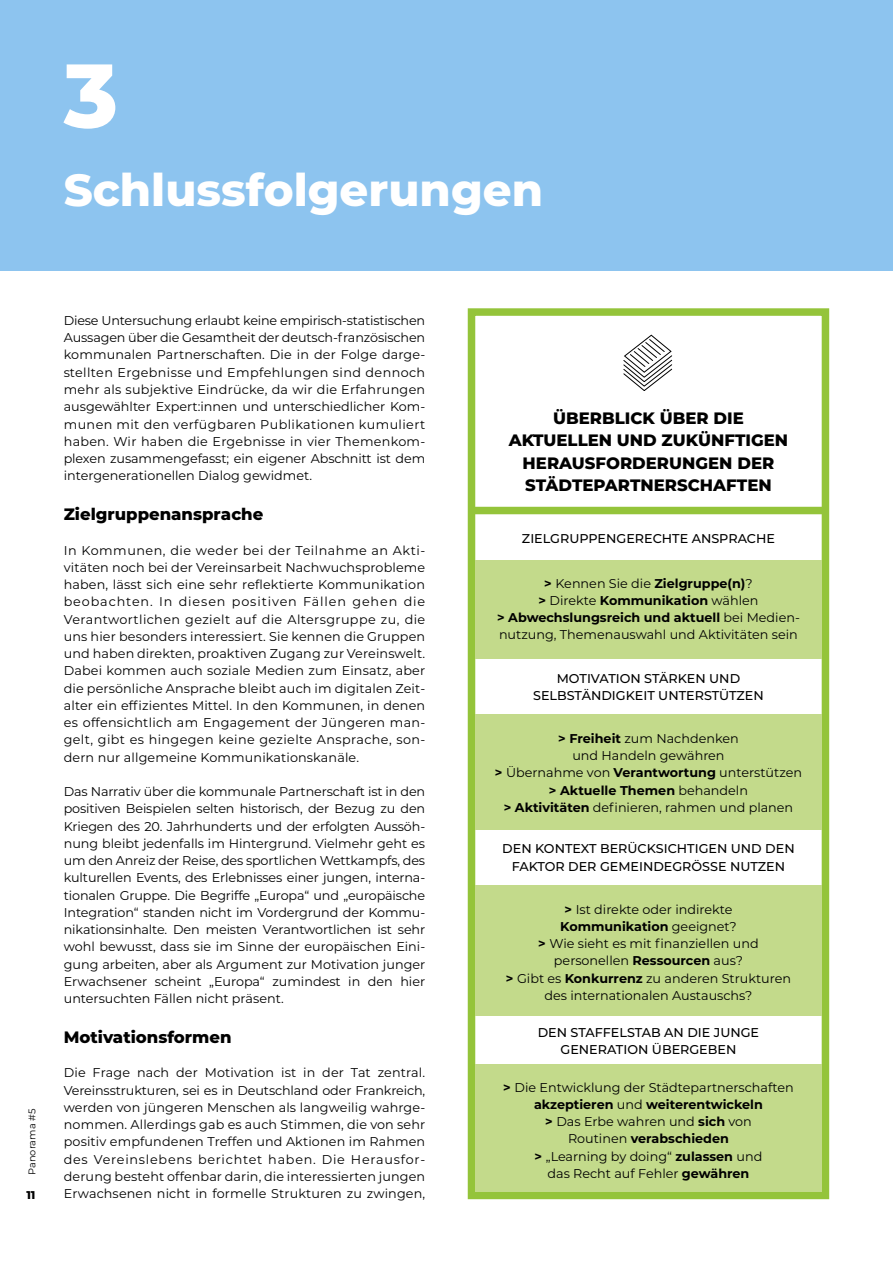
<style>
.page{position:relative;width:893px;height:1263px;background:#fff}
.page>*{position:absolute;margin:0;border:0;box-sizing:border-box;transform-origin:0 0}
.t1{font:800 90px "Montserrat";color:#fff}
.t2{font:800 45px "Montserrat";color:#fff}
.t3{font:800 16.5px/22.5px "Montserrat";color:#000;text-align:center}
.t4{font:12.75px/17.2px "Montserrat";color:#000;text-align:justify}
.t5{font:500 12.75px/17.2px "Montserrat";color:#000;text-align:center}
.t6{font:800 11.25px "Montserrat";color:#000}
.t7{font:9.75px "Montserrat";color:#000}
.s1{font-weight:700}
</style>
<div class="page">
<div style="left:0;top:0;width:893px;height:270px;background:#8dc4ef"></div>
<div style="left:468px;top:308px;width:361px;height:891px;background:#fff;border:8px solid #94c43a"></div>
<div style="left:475px;top:560px;width:347px;height:99px;background:#c3da8b"></div>
<svg style="left:623px;top:335px;width:50px;height:56px"></svg>
<div style="left:475px;top:714px;width:347px;height:116px;background:#c3da8b"></div>
<div style="left:475px;top:885px;width:347px;height:131px;background:#c3da8b"></div>
<div style="left:475px;top:1064px;width:347px;height:128px;background:#c3da8b"></div>
<div style="left:471px;top:507px;width:355px;height:7px;background:#94c43a"></div>
<h1 class="t1" style="left:64px;top:30px;width:56px">3</h1>
<h2 class="t2" style="left:64px;top:157px;width:481px">Schlussfolgerungen</h2>
<p class="t7" style="left:25px;top:1175px;width:67px;rotate:-90deg">Panorama #5</p>
<p class="t6" style="left:26px;top:1187px;width:11px">11</p>
<p class="t4" style="left:64px;top:311px;width:363px">Diese Untersuchung erlaubt keine empirisch-statistischen Aussagen über die Gesamtheit der deutsch-französischen kommunalen Partnerschaften. Die in der Folge darge&shy;stellten Ergebnisse und Empfehlungen sind dennoch mehr als subjektive Eindrücke, da wir die Erfahrungen ausgewählter Expert:innen und unterschiedlicher Kom&shy;munen mit den verfügbaren Publikationen kumuliert haben. Wir haben die Ergebnisse in vier Themenkom&shy;plexen zusammengefasst; ein eigener Abschnitt ist dem intergenerationellen Dialog gewidmet.</p>
<p class="t3" style="left:64px;top:502px;width:201px">Zielgruppenansprache</p>
<p class="t4" style="left:64px;top:541px;width:363px">In Kommunen, die weder bei der Teilnahme an Akti&shy;vitäten noch bei der Vereinsarbeit Nachwuchsprobleme haben, lässt sich eine sehr reflektierte Kommunikation beobachten. In diesen positiven Fällen gehen die Verantwortlichen gezielt auf die Altersgruppe zu, die uns hier besonders interessiert. Sie kennen die Gruppen und haben direkten, proaktiven Zugang zur Vereinswelt.<br>Dabei kommen auch soziale Medien zum Einsatz, aber die persönliche Ansprache bleibt auch im digitalen Zeit&shy;alter ein effizientes Mittel. In den Kommunen, in denen es offensichtlich am Engagement der Jüngeren man&shy;gelt, gibt es hingegen keine gezielte Ansprache, son&shy;dern nur allgemeine Kommunikationskanäle.</p>
<p class="t4" style="left:64px;top:782px;width:363px">Das Narrativ über die kommunale Partnerschaft ist in den positiven Beispielen selten historisch, der Bezug zu den Kriegen des 20. Jahrhunderts und der erfolgten Aussöh&shy;nung bleibt jedenfalls im Hintergrund. Vielmehr geht es um den Anreiz der Reise, des sportlichen Wettkampfs, des kulturellen Events, des Erlebnisses einer jungen, interna&shy;tionalen Gruppe. Die Begriffe „Europa“ und „europäische Integration“ standen nicht im Vordergrund der Kommu&shy;nikationsinhalte. Den meisten Verantwortlichen ist sehr wohl bewusst, dass sie im Sinne der europäischen Eini&shy;gung arbeiten, aber als Argument zur Motivation junger Erwachsener scheint „Europa“ zumindest in den hier untersuchten Fällen nicht präsent.</p>
<p class="t3" style="left:64px;top:1025px;width:169px">Motivationsformen</p>
<p class="t4" style="left:64px;top:1064px;width:363px">Die Frage nach der Motivation ist in der Tat zentral.<br>Vereinsstrukturen, sei es in Deutschland oder Frankreich, werden von jüngeren Menschen als langweilig wahrge&shy;nommen. Allerdings gab es auch Stimmen, die von sehr positiv empfundenen Treffen und Aktionen im Rahmen des Vereinslebens berichtet haben. Die Herausfor&shy;derung besteht offenbar darin, die interessierten jungen Erwachsenen nicht in formelle Strukturen zu zwingen,</p>
<p class="t3" style="left:509px;top:405px;width:281px">ÜBERBLICK ÜBER DIE<br>AKTUELLEN UND ZUKÜNFTIGEN<br>HERAUSFORDERUNGEN DER<br>STÄDTEPARTNERSCHAFTEN</p>
<p class="t5" style="left:522px;top:530px;width:254px">ZIELGRUPPENGERECHTE ANSPRACHE</p>
<p class="t4" style="left:497px;top:574px;width:304px;text-align:center"><span class="s1">&gt;</span> Kennen Sie die <span class="s1">Zielgruppe(n)</span>?<br><span class="s1">&gt;</span> Direkte <span class="s1">Kommunikation</span> wählen<br><span class="s1">&gt; Abwechslungsreich und aktuell</span> bei Medien&shy;nutzung, Themenauswahl und Aktivitäten sein</p>
<p class="t5" style="left:533px;top:669px;width:232px">MOTIVATION STÄRKEN UND<br>SELBSTÄNDIGKEIT UNTERSTÜTZEN</p>
<p class="t4" style="left:495px;top:729px;width:309px;text-align:center"><span class="s1">&gt; Freiheit</span> zum Nachdenken<br>und Handeln gewähren<br><span class="s1">&gt;</span> Übernahme von <span class="s1">Verantwortung</span> unterstützen <span class="s1">&gt; Aktuelle Themen</span> behandeln<br><span class="s1">&gt; Aktivitäten</span> definieren, rahmen und planen</p>
<p class="t5" style="left:502px;top:840px;width:294px">DEN KONTEXT BERÜCKSICHTIGEN UND DEN<br>FAKTOR DER GEMEINDEGRÖSSE NUTZEN</p>
<p class="t4" style="left:506px;top:900px;width:287px;text-align:center"><span class="s1">&gt;</span> Ist direkte oder indirekte<br><span class="s1">Kommunikation</span> geeignet?<br><span class="s1">&gt;</span> Wie sieht es mit finanziellen und personellen <span class="s1">Ressourcen</span> aus?<br><span class="s1">&gt;</span> Gibt es <span class="s1">Konkurrenz</span> zu anderen Strukturen des internationalen Austauschs?</p>
<p class="t5" style="left:538px;top:1023px;width:223px">DEN STAFFELSTAB AN DIE JUNGE<br>GENERATION ÜBERGEBEN</p>
<p class="t4" style="left:503px;top:1078px;width:292px;text-align:center"><span class="s1">&gt;</span> Die Entwicklung der Städtepartnerschaften <span class="s1">akzeptieren</span> und <span class="s1">weiterentwickeln<br>&gt;</span> Das Erbe wahren und <span class="s1">sich</span> von<br>Routinen <span class="s1">verabschieden<br>&gt;</span> „Learning by doing“ <span class="s1">zulassen</span> und<br>das Recht auf Fehler <span class="s1">gewähren</span></p>
</div>
